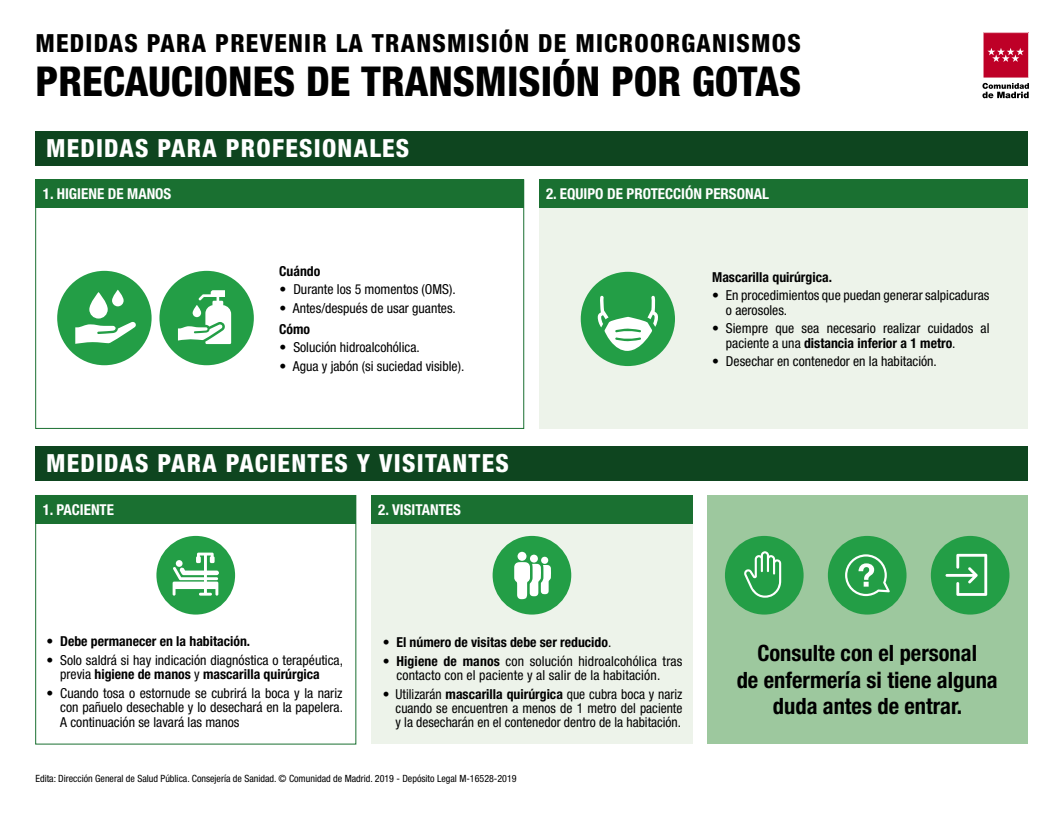
<style>
.page{position:relative;width:1063px;height:815px;background:#fff}
.page>*{position:absolute;margin:0;border:0;box-sizing:border-box;transform-origin:0 0}
.t1{font:800 condensed 41.25px "Helvetica Neue LT Std";color:#000}
.t2{font:800 condensed 25px "Helvetica Neue LT Std";letter-spacing:.05em;color:#fff}
.t3{font:800 condensed 25px "Helvetica Neue LT Std";letter-spacing:.05em;color:#000}
.t4{font:700 condensed 22.5px/26.2px "Helvetica Neue LT Std";color:#000;text-align:center}
.t5{font:700 condensed 15px "Helvetica Neue LT Std";color:#fff}
.t6{font:condensed 13.75px/14.4px "Helvetica Neue LT Std";color:#000}
.t7{font:700 condensed 13.75px "Helvetica Neue LT Std";color:#000}
.t8{font:condensed 10px "Helvetica Neue LT Std";color:#000}
.s1{font-weight:700}
.s2{font-weight:400}
</style>
<div class="page">
<svg style="left:982px;top:32px;width:47px;height:66px"></svg>
<div style="left:539px;top:180px;width:489px;height:248px;background:#edf3ea"></div>
<div style="left:36px;top:180px;width:488px;height:28px;background:#1a7031"></div>
<div style="left:57px;top:271px;width:95px;height:94px;background:#239e46;border-radius:50%"></div>
<div style="left:159px;top:271px;width:95px;height:94px;background:#239e46;border-radius:50%"></div>
<svg style="left:75px;top:322px;width:61px;height:22px"></svg>
<svg style="left:89px;top:292px;width:19px;height:27px"></svg>
<svg style="left:112px;top:290px;width:12px;height:16px"></svg>
<svg style="left:178px;top:290px;width:53px;height:54px"></svg>
<div style="left:539px;top:180px;width:489px;height:28px;background:#1a7031"></div>
<div style="left:35px;top:131px;width:993px;height:34px;background:#0e451f"></div>
<div style="left:581px;top:272px;width:94px;height:94px;background:#239e46;border-radius:50%"></div>
<svg style="left:598px;top:296px;width:60px;height:55px"></svg>
<div style="left:371px;top:495px;width:322px;height:249px;background:#edf3ea"></div>
<div style="left:707px;top:495px;width:321px;height:249px;background:#9dc89e"></div>
<div style="left:36px;top:495px;width:320px;height:29px;background:#1a7031"></div>
<div style="left:371px;top:495px;width:322px;height:29px;background:#1a7031"></div>
<div style="left:35px;top:446px;width:993px;height:34px;background:#0e451f"></div>
<div style="left:828px;top:536px;width:79px;height:79px;background:#239e46;border-radius:50%"></div>
<svg style="left:845px;top:554px;width:45px;height:42px"></svg>
<div style="left:931px;top:536px;width:79px;height:79px;background:#239e46;border-radius:50%"></div>
<svg style="left:946px;top:554px;width:41px;height:42px"></svg>
<div style="left:725px;top:536px;width:79px;height:79px;background:#239e46;border-radius:50%"></div>
<svg style="left:744px;top:551px;width:37px;height:47px"></svg>
<div style="left:156px;top:536px;width:79px;height:79px;background:#239e46;border-radius:50%"></div>
<svg style="left:173px;top:553px;width:46px;height:43px"></svg>
<div style="left:176px;top:560px;width:7px;height:7px;background:#fff;border-radius:50%"></div>
<div style="left:493px;top:536px;width:78px;height:79px;background:#239e46;border-radius:50%"></div>
<div style="left:518px;top:552px;width:9px;height:9px;background:#fff;border-radius:50%"></div>
<div style="left:530px;top:555px;width:8px;height:8px;background:#fff;border-radius:50%"></div>
<svg style="left:514px;top:562px;width:37px;height:37px"></svg>
<div style="left:541px;top:557px;width:7px;height:7px;background:#fff;border-radius:50%"></div>
<h2 class="t3" style="left:35px;top:28px;width:767px">MEDIDAS PARA PREVENIR LA TRANSMISIÓN DE MICROORGANISMOS</h2>
<h1 class="t1" style="left:35px;top:56px;width:767px">PRECAUCIONES DE TRANSMISIÓN POR GOTAS</h1>
<h2 class="t2" style="left:46px;top:133px;width:365px">MEDIDAS PARA PROFESIONALES</h2>
<p class="t5" style="left:43px;top:185px;width:130px">1. HIGIENE DE MANOS</p>
<p class="t5" style="left:546px;top:185px;width:224px">2. EQUIPO DE PROTECCIÓN PERSONAL</p>
<p class="t7" style="left:279px;top:263px;width:43px">Cuándo</p>
<p class="t6" style="left:280px;top:282px;width:178px">• Durante los 5 momentos (OMS).</p>
<p class="t6" style="left:280px;top:301px;width:178px">• Antes/después de usar guantes.</p>
<p class="t7" style="left:279px;top:321px;width:33px">Cómo</p>
<p class="t6" style="left:280px;top:340px;width:142px">• Solución hidroalcohólica.</p>
<p class="t6" style="left:280px;top:359px;width:186px">• Agua y jabón (si suciedad visible).</p>
<h2 class="t2" style="left:46px;top:448px;width:464px">MEDIDAS PARA PACIENTES Y VISITANTES</h2>
<p class="t5" style="left:43px;top:500px;width:73px">1. PACIENTE</p>
<p class="t5" style="left:378px;top:500px;width:84px">2. VISITANTES</p>
<p class="t7" style="left:712px;top:268px;width:121px">Mascarilla quirúrgica.</p>
<p class="t6" style="left:726px;top:288px;width:265px;text-indent:-14px">• En procedimientos que puedan generar salpicaduras o aerosoles.</p>
<p class="t6" style="left:726px;top:321px;width:265px;text-indent:-14px">• Siempre que sea necesario realizar cuidados al paciente a una <span class="s1">distancia inferior a 1 metro</span>.</p>
<p class="t6" style="left:712px;top:354px;width:226px">• Desechar en contenedor en la habitación.</p>
<p class="t7" style="left:46px;top:633px;width:205px">• Debe permanecer en la habitación.</p>
<p class="t6" style="left:60px;top:653px;width:284px;text-indent:-14px">• Solo saldrá si hay indicación diagnóstica o terapéutica, previa <span class="s1">higiene de manos</span> y <span class="s1">mascarilla quirúrgica</span></p>
<p class="t6" style="left:60px;top:686px;width:284px;text-align:justify;text-indent:-14px">• Cuando tosa o estornude se cubrirá la boca y la nariz con pañuelo desechable y lo desechará en la papelera.<br>A continuación se lavará las manos</p>
<p class="t7" style="left:383px;top:634px;width:230px">• El número de visitas debe ser reducido<span class="s2">.</span></p>
<p class="t6" style="left:396px;top:653px;width:287px;text-indent:-14px">• <span class="s1">Higiene de manos</span> con solución hidroalcohólica tras contacto con el paciente y al salir de la habitación.</p>
<p class="t6" style="left:396px;top:686px;width:288px;text-align:justify;text-indent:-13px">• Utilizarán <span class="s1">mascarilla quirúrgica</span> que cubra boca y nariz cuando se encuentren a menos de 1 metro del paciente y la desecharán en el contenedor dentro de la habitación.</p>
<p class="t8" style="left:35px;top:773px;width:483px">Edita: Dirección General de Salud Pública. Consejería de Sanidad. © Comunidad de Madrid. 2019 - Depósito Legal M-16528-2019</p>
<h3 class="t4" style="left:737px;top:640px;width:263px">Consulte con el personal<br>de enfermería si tiene alguna duda antes de entrar.</h3>
</div>
